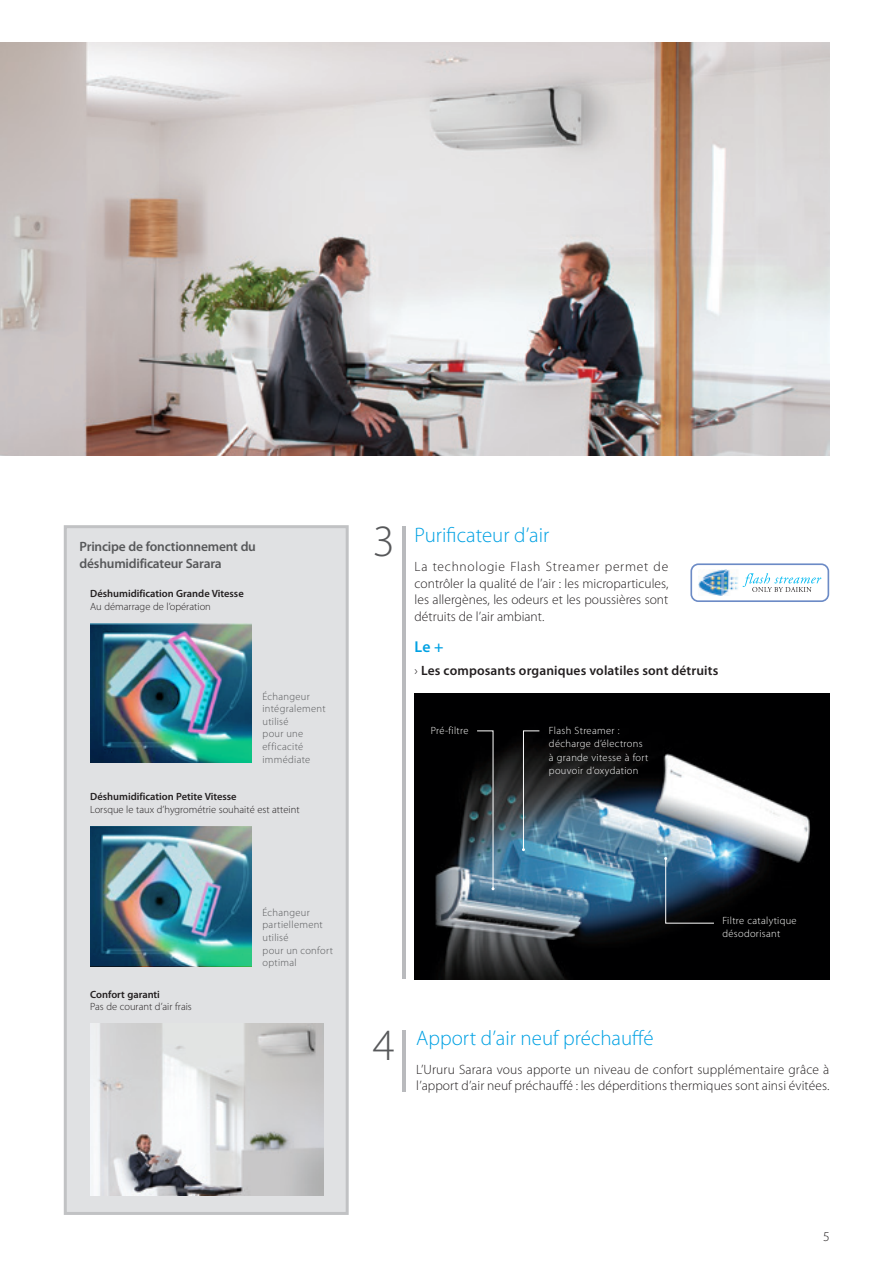
<style>
.page{position:relative;width:893px;height:1263px;background:#fff}
.page>*{position:absolute;margin:0;border:0;box-sizing:border-box;transform-origin:0 0}
.t1{font:300 45px "Myriad Pro";color:#57585a}
.t2{font:300 21px "Myriad Pro";color:#00a1e3}
.t3{font:600 15.75px "Myriad Pro";color:#00a1e3}
.t4{font:300 13.5px/16.5px "Myriad Pro";letter-spacing:.005em;color:#231f20}
.t5{font:600 13.5px/16.5px "Myriad Pro";letter-spacing:-.015em;color:#57585a}
.t6{font:600 13.5px "Myriad Pro";letter-spacing:.01em;color:#231f20}
.t7{font:300 10.5px/13px "Myriad Pro";letter-spacing:.03em;color:#fff}
.t8{font:300 10.5px/12.6px "Myriad Pro";letter-spacing:.03em;color:#57585a}
.t9{font:300 10.5px "Myriad Pro";color:#231f20}
.t10{font:600 10.5px "Myriad Pro";color:#231f20}
.s1{font-weight:300}
</style>
<div class="page">
<div style="left:65px;top:527px;width:282px;height:686px;background:#e0e1e3"></div>
<div style="left:64px;top:525px;width:285px;height:690px;border:3px solid #c1c2c4"></div>
<img style="left:0;top:43px;width:829px;height:412px">
<img style="left:90px;top:1023px;width:233px;height:172px">
<img style="left:415px;top:693px;width:414px;height:286px">
<div style="left:690px;top:563px;width:139px;height:39px;border:2px solid #6c8bc6;border-radius:7px"></div>
<svg style="left:743px;top:573px;width:78px;height:19px"></svg>
<img style="left:698px;top:569px;width:40px;height:27px">
<svg style="left:522px;top:730px;width:18px;height:121px;background:#3d4b52"></svg>
<svg style="left:664px;top:857px;width:51px;height:67px;background:#203f59"></svg>
<svg style="left:476px;top:730px;width:19px;height:160px;background:#3e4c55"></svg>
<hr style="left:402px;top:527px;width:3px;height:452px;background:#a8a9ad">
<hr style="left:402px;top:1030px;width:3px;height:62px;background:#a8a9ad">
<img style="left:90px;top:623px;width:162px;height:140px">
<img style="left:90px;top:826px;width:162px;height:140px">
<p class="t5" style="left:80px;top:538px;width:178px">Principe de fonctionnement du déshumidificateur Sarara</p>
<p class="t10" style="left:90px;top:587px;width:155px">Déshumidification Grande Vitesse</p>
<p class="t9" style="left:90px;top:600px;width:122px">Au démarrage de l’opération</p>
<p class="t8" style="left:262px;top:690px;width:65px">Échangeur intégralement utilisé<br>pour une efficacité immédiate</p>
<p class="t10" style="left:90px;top:790px;width:148px">Déshumidification Petite Vitesse</p>
<p class="t9" style="left:90px;top:803px;width:211px">Lorsque le taux d’hygrométrie souhaité est atteint</p>
<p class="t10" style="left:90px;top:987px;width:71px">Confort garanti</p>
<p class="t9" style="left:90px;top:1000px;width:103px">Pas de courant d’air frais</p>
<p class="t8" style="left:262px;top:906px;width:72px">Échangeur partiellement utilisé<br>pour un confort optimal</p>
<h1 class="t1" style="left:373px;top:514px;width:23px">3</h1>
<h2 class="t2" style="left:415px;top:522px;width:136px">Purificateur d’air</h2>
<p class="t4" style="left:415px;top:558px;width:255px;text-align:justify">La technologie Flash Streamer permet de contrôler la qualité de l’air : les microparticules, les allergènes, les odeurs et les poussières sont détruits de l’air ambiant.</p>
<p class="t3" style="left:415px;top:637px;width:30px">Le +</p>
<p class="t6" style="left:415px;top:662px;width:305px"><span class="s1">›</span> Les composants organiques volatiles sont détruits</p>
<p class="t7" style="left:431px;top:724px;width:39px">Pré-filtre</p>
<p class="t7" style="left:549px;top:724px;width:101px">Flash Streamer : décharge d’électrons à grande vitesse à fort pouvoir d’oxydation</p>
<p class="t7" style="left:722px;top:913px;width:76px">Filtre catalytique désodorisant</p>
<h1 class="t1" style="left:373px;top:1018px;width:23px">4</h1>
<h2 class="t2" style="left:416px;top:1025px;width:239px">Apport d’air neuf préchauffé</h2>
<p class="t4" style="left:416px;top:1061px;width:415px">L’Ururu Sarara vous apporte un niveau de confort supplémentaire grâce à l’apport d’air neuf préchauffé : les déperditions thermiques sont ainsi évitées.</p>
<p class="t4" style="left:823px;top:1228px;width:7px">5</p>
</div>
